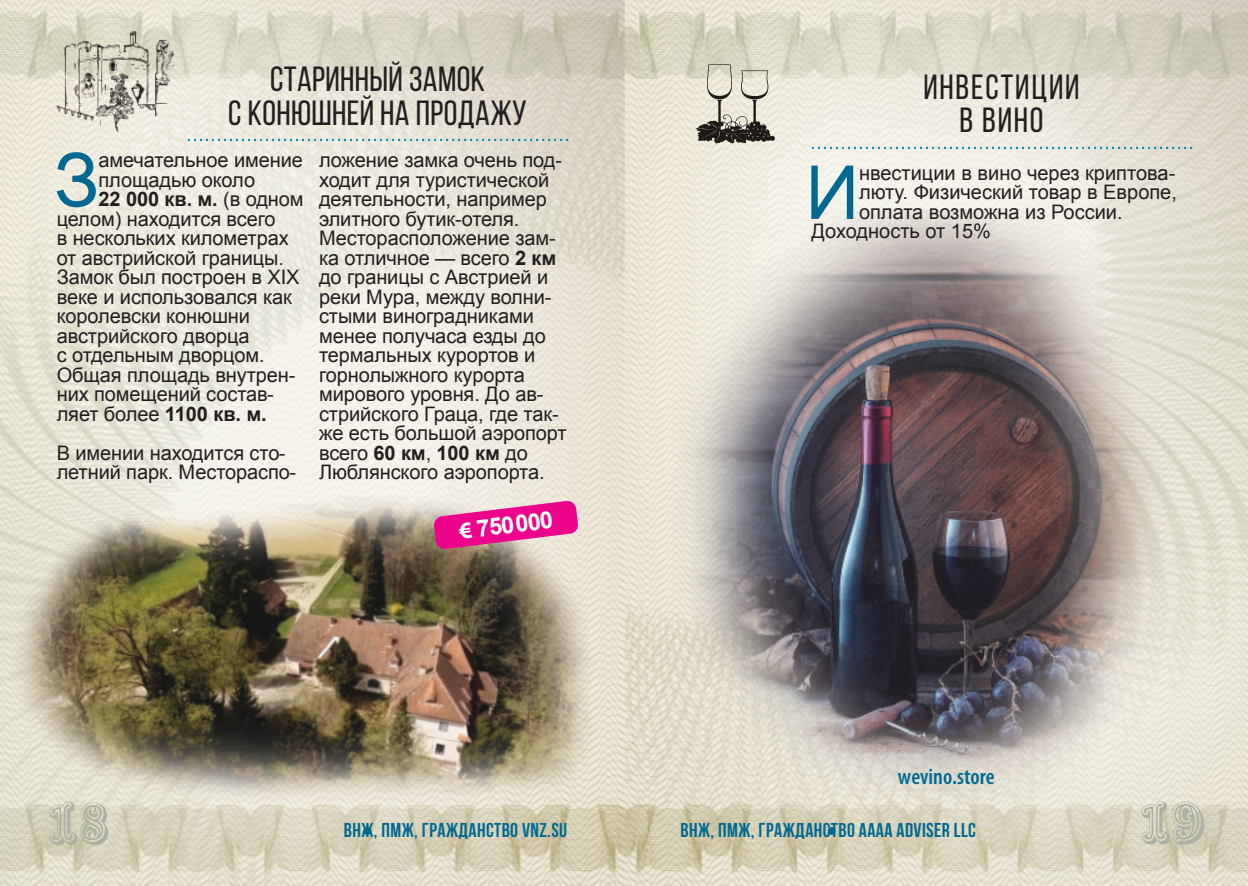
<style>
.page{position:relative;width:1248px;height:886px;background:#fff}
.page>*{position:absolute;margin:0;border:0;box-sizing:border-box;transform-origin:0 0}
.t1{font:74.5px "Arial";color:#006991}
.t2{font:55px "Goudy Decor Shodwn C";color:#adb1a4}
.t3{font:35px/33.2px "Bebas Neue";letter-spacing:.01em;color:#231f20;text-align:center}
.t4{font:35px/33.2px "Bebas Neue";letter-spacing:.05em;color:#231f20;text-align:center}
.t5{font:700 23.75px "Arial";color:#fff}
.t6{font:600 condensed 22.5px "Myriad Pro";color:#006991}
.t7{font:20px/19.5px "Arial";letter-spacing:-.005em;color:#231f20}
.t8{font:700 20px "Bebas Neue";letter-spacing:.02em;color:#006991}
.t9{font:700 20px "Arial";letter-spacing:-.005em;color:#231f20}
.s1{font-weight:400}
.s2{font-weight:700}
.s3{font-family:"Myriad Pro"}
</style>
<div class="page">
<img style="left:0;top:0;width:1247px;height:886px">
<div style="left:827px;top:827px;width:8px;height:8px;background:#006991;border-radius:50%"></div>
<div style="left:363px;top:827px;width:8px;height:8px;background:#006991;border-radius:50%"></div>
<svg style="left:188px;top:139px;width:379px;height:2px"></svg>
<img style="left:57px;top:31px;width:117px;height:101px">
<svg style="left:433px;top:500px;width:145px;height:49px;background:#e84ca1"></svg>
<svg style="left:811px;top:147px;width:380px;height:2px"></svg>
<svg style="left:695px;top:64px;width:80px;height:80px;background:#b7b4a6"></svg>
<h3 class="t3" style="left:228px;top:66px;width:300px">СТАРИННЫЙ ЗАМОК<br>С КОНЮШНЕЙ НА ПРОДАЖУ</h3>
<h1 class="t1" style="left:54px;top:152px;width:46px">З</h1>
<p class="t7" style="left:98px;top:152px;width:206px">амечательное имение</p>
<p class="t7" style="left:98px;top:172px;width:158px">площадью около</p>
<p class="t9" style="left:98px;top:192px;width:207px">22 000 кв. м. <span class="s1">(в одном</span></p>
<p class="t7" style="left:57px;top:211px;width:220px">целом) находится всего</p>
<p class="t7" style="left:57px;top:230px;width:233px">в нескольких километрах</p>
<p class="t7" style="left:57px;top:250px;width:229px">от австрийской границы.</p>
<p class="t7" style="left:57px;top:269px;width:244px">Замок был построен в XIX</p>
<p class="t7" style="left:57px;top:289px;width:237px">веке и использовался как</p>
<p class="t7" style="left:57px;top:308px;width:195px">королевски конюшни</p>
<p class="t7" style="left:57px;top:328px;width:194px">австрийского дворца</p>
<p class="t7" style="left:57px;top:347px;width:209px">с отдельным дворцом.</p>
<p class="t7" style="left:57px;top:367px;width:240px">Общая площадь внутрен-</p>
<p class="t7" style="left:57px;top:386px;width:219px">них помещений состав-</p>
<p class="t7" style="left:57px;top:406px;width:211px">ляет более <span class="s2">1100 кв. м.</span></p>
<p class="t7" style="left:57px;top:445px;width:241px">В имении находится сто&shy;летний парк. Местораспо-</p>
<p class="t7" style="left:319px;top:152px;width:249px">ложение замка очень под&shy;ходит для туристической деятельности, например элитного бутик-отеля.<br>Месторасположение зам&shy;ка отличное — всего <span class="s2">2 км </span>до границы с Австрией и реки Мура, между волни&shy;стыми виноградниками менее получаса езды до термальных курортов и горнолыжного курорта мирового уровня. До ав&shy;стрийского Граца, где так&shy;же есть большой аэропорт всего <span class="s2">60 км</span>, <span class="s2">100 км</span> до<br>Люблянского аэропорта.</p>
<p class="t5" style="left:458px;top:522px;width:96px;rotate:-7deg"><span class="s3">€</span> 750000</p>
<h3 class="t4" style="left:923px;top:74px;width:157px">Инвестиции в вино</h3>
<h1 class="t1" style="left:805px;top:165px;width:55px">И</h1>
<p class="t7" style="left:859px;top:165px;width:318px">нвестиции в вино через криптова-</p>
<p class="t7" style="left:859px;top:184px;width:319px">люту. Физический товар в Европе,</p>
<p class="t7" style="left:859px;top:204px;width:265px">оплата возможна из России.</p>
<p class="t7" style="left:811px;top:223px;width:181px">Доходность от 15%</p>
<p class="t6" style="left:898px;top:767px;width:98px">wevino.store</p>
<h2 class="t2" style="left:49px;top:792px;width:62px">18</h2>
<p class="t8" style="left:344px;top:822px;width:225px">ВНЖ, ПМЖ, ГРАЖДАНСТВО VNZ.SU</p>
<p class="t8" style="left:680px;top:822px;width:297px">ВНЖ, ПМЖ, ГРАЖДАНСТВО AAAA ADVISER LLC</p>
<h2 class="t2" style="left:1141px;top:791px;width:66px">19</h2>
</div>
